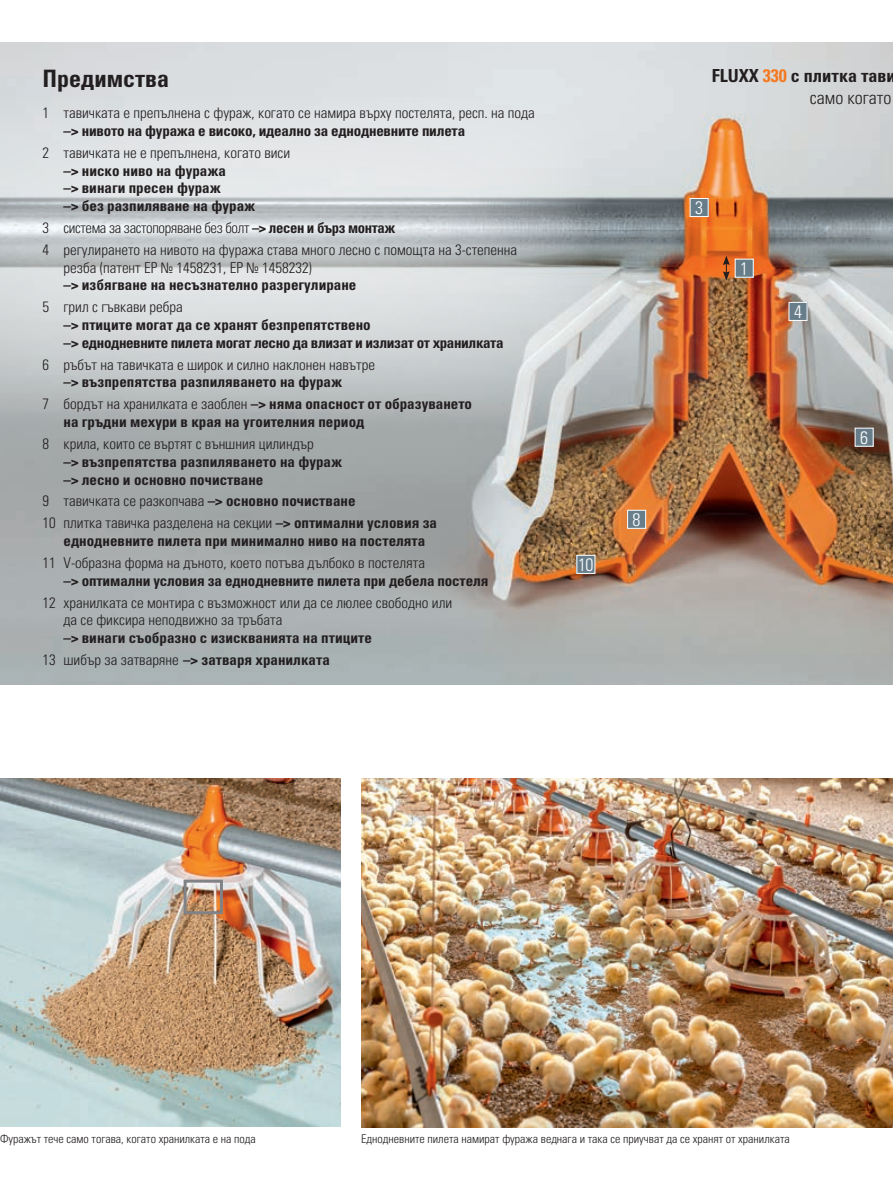
<style>
.page{position:relative;width:893px;height:1191px;background:#fff}
.page>*{position:absolute;margin:0;border:0;box-sizing:border-box;transform-origin:0 0}
.t1{font:24px "Univers LTCYR 67 Bold Cond";color:#231f20}
.t2{font:18px "Univers LTCYR 67 Bold Cond";color:#231f20}
.t3{font:18px "Univers LTCYR 47 Light Cond";color:#231f20}
.t4{font:300 condensed 18px "Univers LT Std";color:#fff}
.t5{font:15px/21.9px "Univers LTCYR 47 Light Cond";color:#231f20}
.t6{font:15px/17.7px "Univers LTCYR 67 Bold Cond";color:#231f20}
.t7{font:15px/17.7px "Univers LTCYR 67 Bold Cond";letter-spacing:-.025em;color:#231f20}
.t8{font:12px "Univers LTCYR 47 Light Cond";color:#231f20}
.s1{font-family:"Univers LTCYR 67 Bold Cond"}
.s2{font-family:"Univers LTCYR 47 Light Cond"}
.s3{color:#f47921}
</style>
<div class="page">
<img style="left:0;top:43px;width:893px;height:642px">
<svg style="left:723px;top:256px;width:7px;height:25px"></svg>
<img style="left:0;top:778px;width:340px;height:349px">
<img style="left:361px;top:778px;width:532px;height:349px">
<div style="left:184px;top:879px;width:39px;height:35px;border:3px solid #808285"></div>
<svg style="left:0;top:91px;width:595px;height:334px;background:#cfd3d4"></svg>
<div style="left:690px;top:198px;width:18px;height:18px;background:#677e8a"></div>
<div style="left:690px;top:198px;width:18px;height:19px;border:1px solid #fff"></div>
<div style="left:735px;top:259px;width:18px;height:18px;background:#677e8a"></div>
<div style="left:735px;top:259px;width:19px;height:18px;border:1px solid #fff"></div>
<div style="left:855px;top:428px;width:18px;height:18px;background:#677e8a"></div>
<div style="left:628px;top:510px;width:18px;height:18px;background:#677e8a"></div>
<div style="left:627px;top:510px;width:19px;height:19px;border:1px solid #fff"></div>
<div style="left:577px;top:555px;width:18px;height:18px;background:#677e8a"></div>
<div style="left:576px;top:555px;width:19px;height:19px;border:1px solid #fff"></div>
<div style="left:789px;top:302px;width:18px;height:18px;background:#677e8a"></div>
<div style="left:789px;top:302px;width:18px;height:19px;border:1px solid #fff"></div>
<h1 class="t1" style="left:43px;top:64px;width:128px">Предимства</h1>
<p class="t5" style="left:43px;top:101px;width:494px">1 тавичката е препълнена с фураж, когато се намира върху постелята, респ. на пода</p>
<p class="t6" style="left:64px;top:122px;width:403px">–&gt; нивото на фуража е високо, идеално за еднодневните пилета</p>
<p class="t5" style="left:43px;top:141px;width:249px">2 тавичката не е препълнена, когато виси</p>
<p class="t6" style="left:64px;top:161px;width:193px">–&gt; ниско ниво на фуража<br>–&gt; винаги пресен фураж<br>–&gt; без разпиляване на фураж</p>
<p class="t5" style="left:43px;top:216px;width:476px">3 система за застопоряване без болт <span class="s1">–&gt; лесен и бърз монтаж<br></span>4 регулирането на нивото на фуража става много лесно с помощта на 3-степенна</p>
<p class="t5" style="left:64px;top:256px;width:250px">резба (патент ЕР № 1458231, ЕР № 1458232)</p>
<p class="t6" style="left:64px;top:276px;width:294px">–&gt; избягване на несъзнателно разрегулиране</p>
<p class="t5" style="left:43px;top:295px;width:142px">5 грил с гъвкави ребра</p>
<p class="t7" style="left:64px;top:316px;width:442px">–&gt; птиците могат да се хранят безпрепятствено<br>–&gt; еднодневните пилета могат лесно да влизат и излизат от хранилката</p>
<p class="t5" style="left:43px;top:353px;width:334px">6 ръбът на тавичката е широк и силно наклонен навътре</p>
<p class="t6" style="left:43px;top:371px;width:431px;line-height:21.9px;text-indent:21px">–&gt; възпрепятства разпиляването на фураж<br><span class="s2">7 бордът на хранилката е заоблен</span> –&gt; няма опасност от образуването</p>
<p class="t6" style="left:64px;top:413px;width:302px">на гръдни мехури в края на угоителния период</p>
<p class="t5" style="left:43px;top:432px;width:273px">8 крила, които се въртят с външния цилиндър</p>
<p class="t6" style="left:64px;top:452px;width:280px">–&gt; възпрепятства разпиляването на фураж –&gt; лесно и основно почистване</p>
<p class="t5" style="left:43px;top:489px;width:396px">9 тавичката се разкопчава <span class="s1">–&gt; основно почистване<br></span>10 плитка тавичка разделена на секции <span class="s1">–&gt; оптимални условия за</span></p>
<p class="t6" style="left:64px;top:532px;width:363px">еднодневните пилета при минимално ниво на постелята</p>
<p class="t5" style="left:43px;top:551px;width:384px">11 V-образна форма на дъното, което потъва дълбоко в постелята</p>
<p class="t6" style="left:64px;top:571px;width:426px">–&gt; оптимални условия за еднодневните пилета при дебела постеля</p>
<p class="t5" style="left:64px;top:593px;width:390px;line-height:17.7px;text-indent:-21px">12 хранилката се монтира с възможност или да се люлее свободно или да се фиксира неподвижно за тръбата</p>
<p class="t6" style="left:43px;top:626px;width:331px;line-height:21.9px;text-indent:21px">–&gt; винаги съобразно с изискванията на птиците<br><span class="s2">13 шибър за затваряне</span> –&gt; затваря хранилката</p>
<p class="t4" style="left:578px;top:554px;width:17px">10</p>
<p class="t4" style="left:633px;top:508px;width:9px">8</p>
<p class="t2" style="left:712px;top:65px;width:185px">FLUXX <span class="s3">330</span> с плитка тави</p>
<p class="t3" style="left:810px;top:85px;width:83px">само когато</p>
<p class="t4" style="left:695px;top:197px;width:9px">3</p>
<p class="t4" style="left:740px;top:257px;width:9px">1</p>
<p class="t4" style="left:794px;top:301px;width:9px">4</p>
<p class="t4" style="left:860px;top:426px;width:9px">6</p>
<p class="t8" style="left:0;top:1130px;width:257px">Фуражът тече само тогава, когато хранилката е на пода</p>
<p class="t8" style="left:361px;top:1130px;width:430px">Еднодневните пилета намират фуража веднага и така се приучват да се хранят от хранилката</p>
</div>
